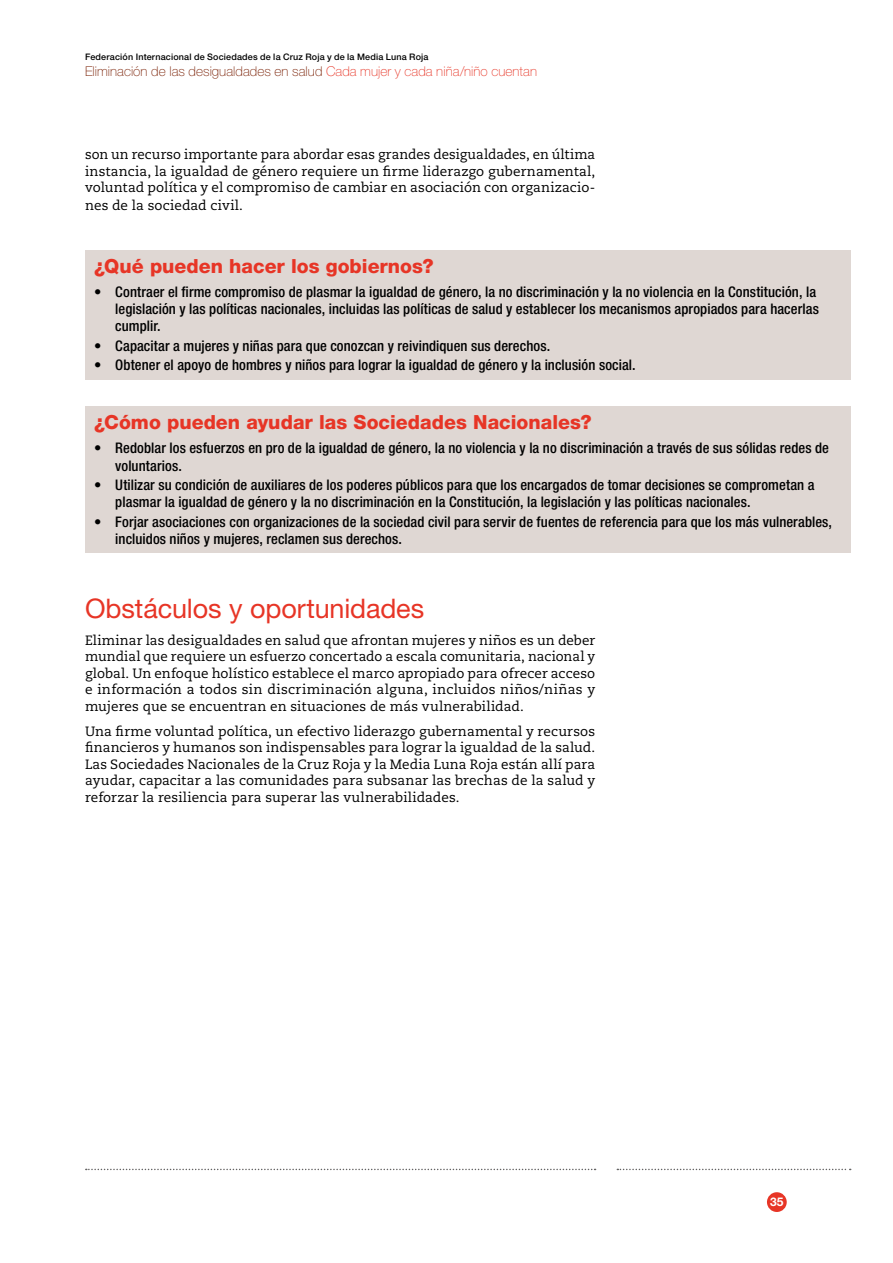
<style>
.page{position:relative;width:893px;height:1263px;background:#fff}
.page>*{position:absolute;margin:0;border:0;box-sizing:border-box;transform-origin:0 0}
.t1{font:27px "Helvetica Neue LT Std";letter-spacing:-.005em;color:#e73526}
.t2{font:800 19.5px "Helvetica Neue LT Std";color:#e73526}
.t3{font:500 condensed 14.7px/17.2px "Helvetica Neue LT Std";letter-spacing:.005em;color:#000}
.t4{font:13.5px/16.5px "Caecilia LT Std";letter-spacing:.005em;color:#000;text-align:justify}
.t5{font:100 13.5px "Helvetica Neue LT Std";letter-spacing:.005em;color:#781d00}
.t6{font:700 12px "Helvetica Neue LT Std";color:#fff}
.t7{font:500 9px "Helvetica Neue LT Std";letter-spacing:.02em;color:#000}
.s1{color:#e73526}
</style>
<div class="page">
<div style="left:767px;top:1192px;width:20px;height:20px;background:#e73526;border-radius:50%"></div>
<svg style="left:617px;top:1169px;width:234px;height:1px"></svg>
<svg style="left:86px;top:1169px;width:510px;height:1px"></svg>
<div style="left:85px;top:250px;width:765px;height:129px;background:#dfd7d3"></div>
<div style="left:85px;top:406px;width:765px;height:147px;background:#dfd7d3"></div>
<p class="t7" style="left:85px;top:51px;width:345px">Federación Internacional de Sociedades de la Cruz Roja y de la Media Luna Roja</p>
<p class="t5" style="left:85px;top:64px;width:453px">Eliminación de las desigualdades en salud <span class="s1">Cada mujer y cada niña/niño cuentan</span></p>
<p class="t4" style="left:85px;top:147px;width:512px">son un recurso importante para abordar esas grandes desigualdades, en última instancia, la igualdad de género requiere un firme liderazgo gubernamental, voluntad política y el compromiso de cambiar en asociación con organizacio-</p>
<p class="t4" style="left:85px;top:198px;width:159px">nes de la sociedad civil.</p>
<h2 class="t2" style="left:94px;top:254px;width:341px">¿Qué pueden hacer los gobiernos?</h2>
<p class="t3" style="left:115px;top:283px;width:705px;text-indent:-21px">• Contraer el firme compromiso de plasmar la igualdad de género, la no discriminación y la no violencia en la Constitución, la legislación y las políticas nacionales, incluidas las políticas de salud y establecer los mecanismos apropiados para hacerlas cumplir.</p>
<p class="t3" style="left:94px;top:337px;width:458px">• Capacitar a mujeres y niñas para que conozcan y reivindiquen sus derechos.</p>
<p class="t3" style="left:94px;top:356px;width:543px">• Obtener el apoyo de hombres y niños para lograr la igualdad de género y la inclusión social.</p>
<h2 class="t2" style="left:94px;top:411px;width:499px">¿Cómo pueden ayudar las Sociedades Nacionales?</h2>
<p class="t3" style="left:115px;top:439px;width:715px;text-indent:-21px">• Redoblar los esfuerzos en pro de la igualdad de género, la no violencia y la no discriminación a través de sus sólidas redes de voluntarios.</p>
<p class="t3" style="left:115px;top:476px;width:701px;text-indent:-21px">• Utilizar su condición de auxiliares de los poderes públicos para que los encargados de tomar decisiones se comprometan a plasmar la igualdad de género y la no discriminación en la Constitución, la legislación y las políticas nacionales.</p>
<p class="t3" style="left:115px;top:512px;width:718px;text-indent:-21px">• Forjar asociaciones con organizaciones de la sociedad civil para servir de fuentes de referencia para que los más vulnerables, incluidos niños y mujeres, reclamen sus derechos.</p>
<h1 class="t1" style="left:85px;top:592px;width:341px">Obstáculos y oportunidades</h1>
<p class="t4" style="left:85px;top:632px;width:512px">Eliminar las desigualdades en salud que afrontan mujeres y niños es un deber mundial que requiere un esfuerzo concertado a escala comunitaria, nacional y global. Un enfoque holístico establece el marco apropiado para ofrecer acceso e información a todos sin discriminación alguna, incluidos niños/niñas y mujeres que se encuentran en situaciones de más vulnerabilidad.</p>
<p class="t4" style="left:85px;top:723px;width:512px">Una firme voluntad política, un efectivo liderazgo gubernamental y recursos financieros y humanos son indispensables para lograr la igualdad de la salud.<br>Las Sociedades Nacionales de la Cruz Roja y la Media Luna Roja están allí para ayudar, capacitar a las comunidades para subsanar las brechas de la salud y reforzar la resiliencia para superar las vulnerabilidades.</p>
<p class="t6" style="left:770px;top:1195px;width:15px">35</p>
</div>
